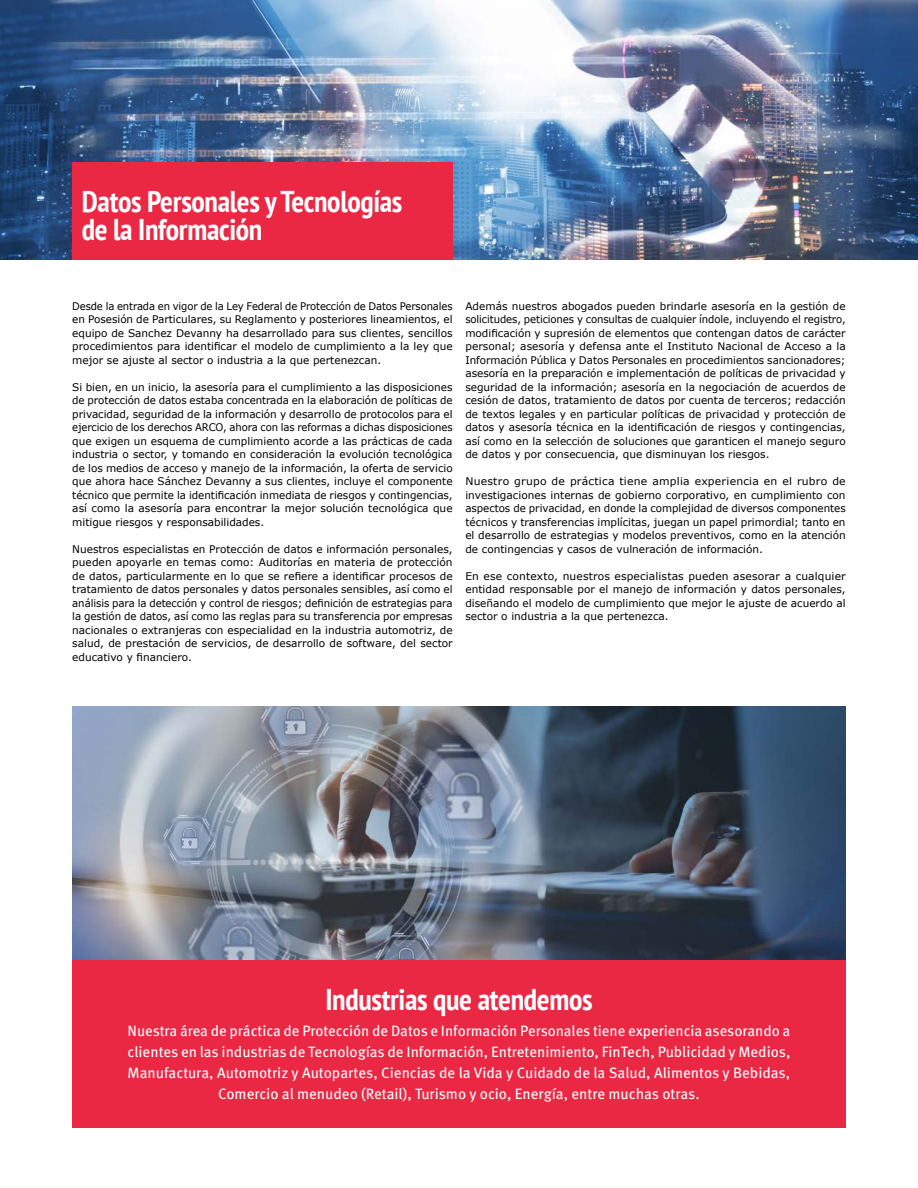
<style>
.page{position:relative;width:918px;height:1188px;background:#fff}
.page>*{position:absolute;margin:0;border:0;box-sizing:border-box;transform-origin:0 0}
.t1{font:700 condensed 30px/28.5px "PT Sans";letter-spacing:-.01em;color:#fff}
.t2{font:15px/21px "Meta Pro";color:#fff;text-align:center}
.t3{font:10.5px/13.5px "Verdana";color:#000;text-align:justify}
.t4{font:10.5px/13.5px "Verdana";color:#000;text-align:justify;scale:.96 1}
</style>
<div class="page">
<div style="left:72px;top:959px;width:774px;height:168px;background:#eb2844"></div>
<img style="left:0;top:0;width:918px;height:260px">
<div style="left:72px;top:162px;width:381px;height:98px;background:#eb2844"></div>
<img style="left:72px;top:706px;width:774px;height:253px">
<h1 class="t1" style="left:82px;top:186px;width:322px">Datos Personales y Tecnologías de la Información</h1>
<p class="t4" style="left:72px;top:299px;width:398px">Desde la entrada en vigor de la Ley Federal de Protección de Datos Personales en Posesión de Particulares, su Reglamento y posteriores lineamientos, el equipo de Sanchez Devanny ha desarrollado para sus clientes, sencillos procedimientos para identificar el modelo de cumplimiento a la ley que mejor se ajuste al sector o industria a la que pertenezcan.</p>
<p class="t3" style="left:72px;top:380px;width:382px">Si bien, en un inicio, la asesoría para el cumplimiento a las disposiciones de protección de datos estaba concentrada en la elaboración de políticas de privacidad, seguridad de la información y desarrollo de protocolos para el ejercicio de los derechos ARCO, ahora con las reformas a dichas disposiciones que exigen un esquema de cumplimiento acorde a las prácticas de cada industria o sector, y tomando en consideración la evolución tecnológica de los medios de acceso y manejo de la información, la oferta de servicio que ahora hace Sánchez Devanny a sus clientes, incluye el componente técnico que permite la identificación inmediata de riesgos y contingencias, así como la asesoría para encontrar la mejor solución tecnológica que mitigue riesgos y responsabilidades.</p>
<p class="t3" style="left:72px;top:542px;width:382px">Nuestros especialistas en Protección de datos e información personales, pueden apoyarle en temas como: Auditorías en materia de protección de datos, particularmente en lo que se refiere a identificar procesos de tratamiento de datos personales y datos personales sensibles, así como el análisis para la detección y control de riesgos; definición de estrategias para la gestión de datos, así como las reglas para su transferencia por empresas nacionales o extranjeras con especialidad en la industria automotriz, de salud, de prestación de servicios, de desarrollo de software, del sector educativo y financiero.</p>
<p class="t3" style="left:465px;top:299px;width:382px">Además nuestros abogados pueden brindarle asesoría en la gestión de solicitudes, peticiones y consultas de cualquier índole, incluyendo el registro, modificación y supresión de elementos que contengan datos de carácter personal; asesoría y defensa ante el Instituto Nacional de Acceso a la Información Pública y Datos Personales en procedimientos sancionadores; asesoría en la preparación e implementación de políticas de privacidad y seguridad de la información; asesoría en la negociación de acuerdos de cesión de datos, tratamiento de datos por cuenta de terceros; redacción de textos legales y en particular políticas de privacidad y protección de datos y asesoría técnica en la identificación de riesgos y contingencias, así como en la selección de soluciones que garanticen el manejo seguro de datos y por consecuencia, que disminuyan los riesgos.</p>
<p class="t3" style="left:465px;top:475px;width:382px">Nuestro grupo de práctica tiene amplia experiencia en el rubro de investigaciones internas de gobierno corporativo, en cumplimiento con aspectos de privacidad, en donde la complejidad de diversos componentes técnicos y transferencias implícitas, juegan un papel primordial; tanto en el desarrollo de estrategias y modelos preventivos, como en la atención de contingencias y casos de vulneración de información.</p>
<p class="t3" style="left:465px;top:569px;width:382px">En ese contexto, nuestros especialistas pueden asesorar a cualquier entidad responsable por el manejo de información y datos personales, diseñando el modelo de cumplimiento que mejor le ajuste de acuerdo al sector o industria a la que pertenezca.</p>
<h1 class="t1" style="left:325px;top:984px;width:269px">Industrias que atendemos</h1>
<p class="t2" style="left:128px;top:1019px;width:665px">Nuestra área de práctica de Protección de Datos e Información Personales tiene experiencia asesorando a clientes en las industrias de Tecnologías de Información, Entretenimiento, FinTech, Publicidad y Medios, Manufactura, Automotriz y Autopartes, Ciencias de la Vida y Cuidado de la Salud, Alimentos y Bebidas, Comercio al menudeo (Retail), Turismo y ocio, Energía, entre muchas otras.</p>
</div>
